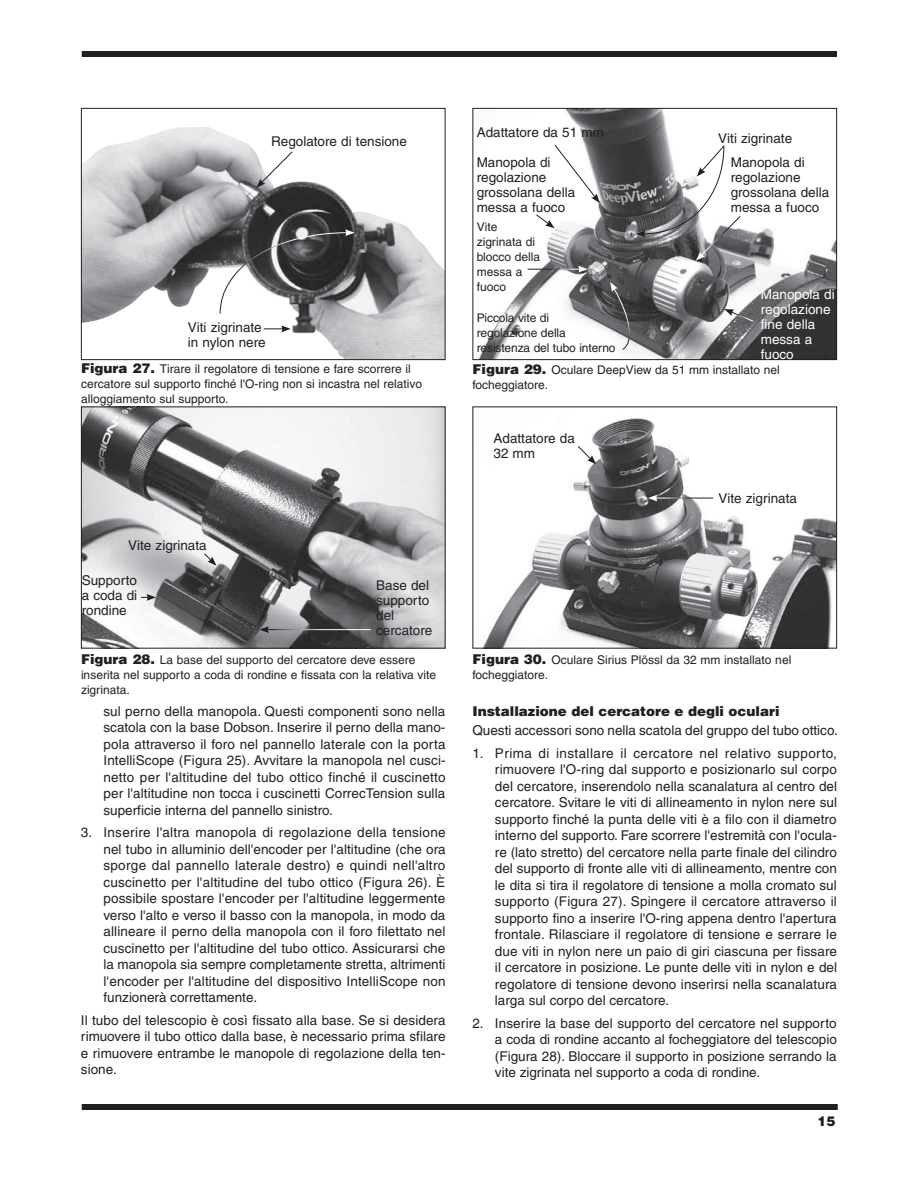
<style>
.page{position:relative;width:918px;height:1188px;background:#fff}
.page>*{position:absolute;margin:0;border:0;box-sizing:border-box;transform-origin:0 0}
.t1{font:13.5px/16.5px "Helvetica";color:#231f20;text-align:justify}
.t2{font:13.5px/15px "Helvetica";color:#fff}
.t3{font:900 13.5px "Helvetica";color:#231f20}
.t4{font:12px/15px "Helvetica";color:#231f20}
.s1{font-weight:900;font-size:13.5px}
</style>
<div class="page">
<div style="left:82px;top:51px;width:755px;height:6px;background:#231f20"></div>
<div style="left:82px;top:1104px;width:756px;height:6px;background:#231f20"></div>
<img style="left:83px;top:127px;width:361px;height:231px">
<div style="left:81px;top:108px;width:365px;height:252px;border:1px solid #231f20"></div>
<svg style="left:264px;top:325px;width:27px;height:7px"></svg>
<svg style="left:219px;top:229px;width:136px;height:85px"></svg>
<svg style="left:256px;top:151px;width:37px;height:37px"></svg>
<img style="left:83px;top:408px;width:361px;height:239px">
<div style="left:81px;top:406px;width:365px;height:243px;border:1px solid #231f20"></div>
<svg style="left:203px;top:553px;width:13px;height:13px"></svg>
<svg style="left:141px;top:594px;width:15px;height:7px"></svg>
<hr style="left:267px;top:629px;width:104px;height:1px;background:#fff">
<svg style="left:260px;top:626px;width:9px;height:7px"></svg>
<img style="left:479px;top:110px;width:356px;height:248px">
<div style="left:472px;top:108px;width:365px;height:252px;border:1px solid #231f20"></div>
<img style="left:482px;top:418px;width:353px;height:229px">
<div style="left:472px;top:406px;width:365px;height:243px;border:1px solid #231f20"></div>
<svg style="left:554px;top:144px;width:46px;height:59px"></svg>
<svg style="left:535px;top:214px;width:20px;height:14px"></svg>
<hr style="left:528px;top:269px;width:53px;height:1px;background:#fff">
<svg style="left:578px;top:266px;width:10px;height:7px"></svg>
<svg style="left:636px;top:145px;width:105px;height:116px"></svg>
<svg style="left:610px;top:282px;width:24px;height:69px"></svg>
<svg style="left:724px;top:309px;width:30px;height:13px"></svg>
<svg style="left:577px;top:445px;width:19px;height:19px"></svg>
<hr style="left:655px;top:498px;width:58px;height:1px;background:#fff">
<svg style="left:648px;top:495px;width:9px;height:7px"></svg>
<p class="t1" style="left:271px;top:133px;width:137px">Regolatore di tensione</p>
<p class="t1" style="left:188px;top:320px;width:79px;line-height:15px">Viti zigrinate in nylon nere</p>
<p class="t4" style="left:81px;top:361px;width:343px"><span class="s1">Figura 27.</span> Tirare il regolatore di tensione e fare scorrere il cercatore sul supporto finché l'O-ring non si incastra nel relativo alloggiamento sul supporto.</p>
<p class="t1" style="left:128px;top:537px;width:80px">Vite zigrinata</p>
<p class="t1" style="left:82px;top:573px;width:57px;line-height:15px">Supporto a coda di rondine</p>
<p class="t1" style="left:376px;top:577px;width:58px;line-height:15px;text-align:left">Base del supporto del cercatore</p>
<p class="t4" style="left:81px;top:652px;width:357px"><span class="s1">Figura 28.</span> La base del supporto del cercatore deve essere inserita nel supporto a coda di rondine e fissata con la relativa vite zigrinata.</p>
<p class="t1" style="left:104px;top:703px;width:344px">sul perno della manopola. Questi componenti sono nella scatola con la base Dobson. Inserire il perno della mano&shy;pola attraverso il foro nel pannello laterale con la porta IntelliScope (Figura 25). Avvitare la manopola nel cusci&shy;netto per l'altitudine del tubo ottico finché il cuscinetto per l'altitudine non tocca i cuscinetti CorrecTension sulla superficie interna del pannello sinistro.</p>
<p class="t1" style="left:103px;top:824px;width:344px;text-indent:-22px">3. Inserire l'altra manopola di regolazione della tensione nel tubo in alluminio dell'encoder per l'altitudine (che ora sporge dal pannello laterale destro) e quindi nell'altro cuscinetto per l'altitudine del tubo ottico (Figura 26). È possibile spostare l'encoder per l'altitudine leggermente verso l'alto e verso il basso con la manopola, in modo da allineare il perno della manopola con il foro filettato nel cuscinetto per l'altitudine del tubo ottico. Assicurarsi che la manopola sia sempre completamente stretta, altrimenti l'encoder per l'altitudine del dispositivo IntelliScope non funzionerà correttamente.</p>
<p class="t1" style="left:81px;top:1012px;width:366px">Il tubo del telescopio è così fissato alla base. Se si desidera rimuovere il tubo ottico dalla base, è necessario prima sfilare e rimuovere entrambe le manopole di regolazione della ten&shy;sione.</p>
<p class="t1" style="left:477px;top:124px;width:129px">Adattatore da 51 mm</p>
<p class="t1" style="left:718px;top:130px;width:75px">Viti zigrinate</p>
<p class="t1" style="left:477px;top:154px;width:100px;line-height:15px;text-align:left">Manopola di regolazione grossolana della messa a fuoco</p>
<p class="t1" style="left:731px;top:155px;width:100px;line-height:15px;text-align:left">Manopola di regolazione grossolana della messa a fuoco</p>
<p class="t4" style="left:477px;top:219px;width:65px">Vite zigrinata di blocco della messa a fuoco</p>
<p class="t4" style="left:477px;top:310px;width:140px">Piccola vite di<br>regolazione della resistenza del tubo interno</p>
<p class="t2" style="left:761px;top:286px;width:75px">Manopola di regolazione fine della messa a fuoco</p>
<p class="t4" style="left:472px;top:363px;width:309px"><span class="s1">Figura 29.</span> Oculare DeepView da 51 mm installato nel focheggiatore.</p>
<p class="t1" style="left:494px;top:431px;width:83px;line-height:15px">Adattatore da<br>32 mm</p>
<p class="t1" style="left:719px;top:490px;width:80px">Vite zigrinata</p>
<p class="t4" style="left:472px;top:652px;width:320px"><span class="s1">Figura 30.</span> Oculare Sirius Plössl da 32 mm installato nel focheggiatore.</p>
<p class="t3" style="left:472px;top:702px;width:309px">Installazione del cercatore e degli oculari</p>
<p class="t1" style="left:472px;top:722px;width:367px">Questi accessori sono nella scatola del gruppo del tubo ottico.</p>
<p class="t1" style="left:495px;top:745px;width:344px;text-indent:-22px">1. Prima di installare il cercatore nel relativo supporto, rimuovere l'O-ring dal supporto e posizionarlo sul corpo del cercatore, inserendolo nella scanalatura al centro del cercatore. Svitare le viti di allineamento in nylon nere sul supporto finché la punta delle viti è a filo con il diametro interno del supporto. Fare scorrere l'estremità con l'ocula&shy;re (lato stretto) del cercatore nella parte finale del cilindro del supporto di fronte alle viti di allineamento, mentre con le dita si tira il regolatore di tensione a molla cromato sul supporto (Figura 27). Spingere il cercatore attraverso il supporto fino a inserire l'O-ring appena dentro l'apertura frontale. Rilasciare il regolatore di tensione e serrare le due viti in nylon nere un paio di giri ciascuna per fissare il cercatore in posizione. Le punte delle viti in nylon e del regolatore di tensione devono inserirsi nella scanalatura larga sul corpo del cercatore.</p>
<p class="t1" style="left:495px;top:1014px;width:344px;text-indent:-22px">2. Inserire la base del supporto del cercatore nel supporto a coda di rondine accanto al focheggiatore del telescopio (Figura 28). Bloccare il supporto in posizione serrando la vite zigrinata nel supporto a coda di rondine.</p>
<p class="t3" style="left:817px;top:1113px;width:20px">15</p>
</div>
